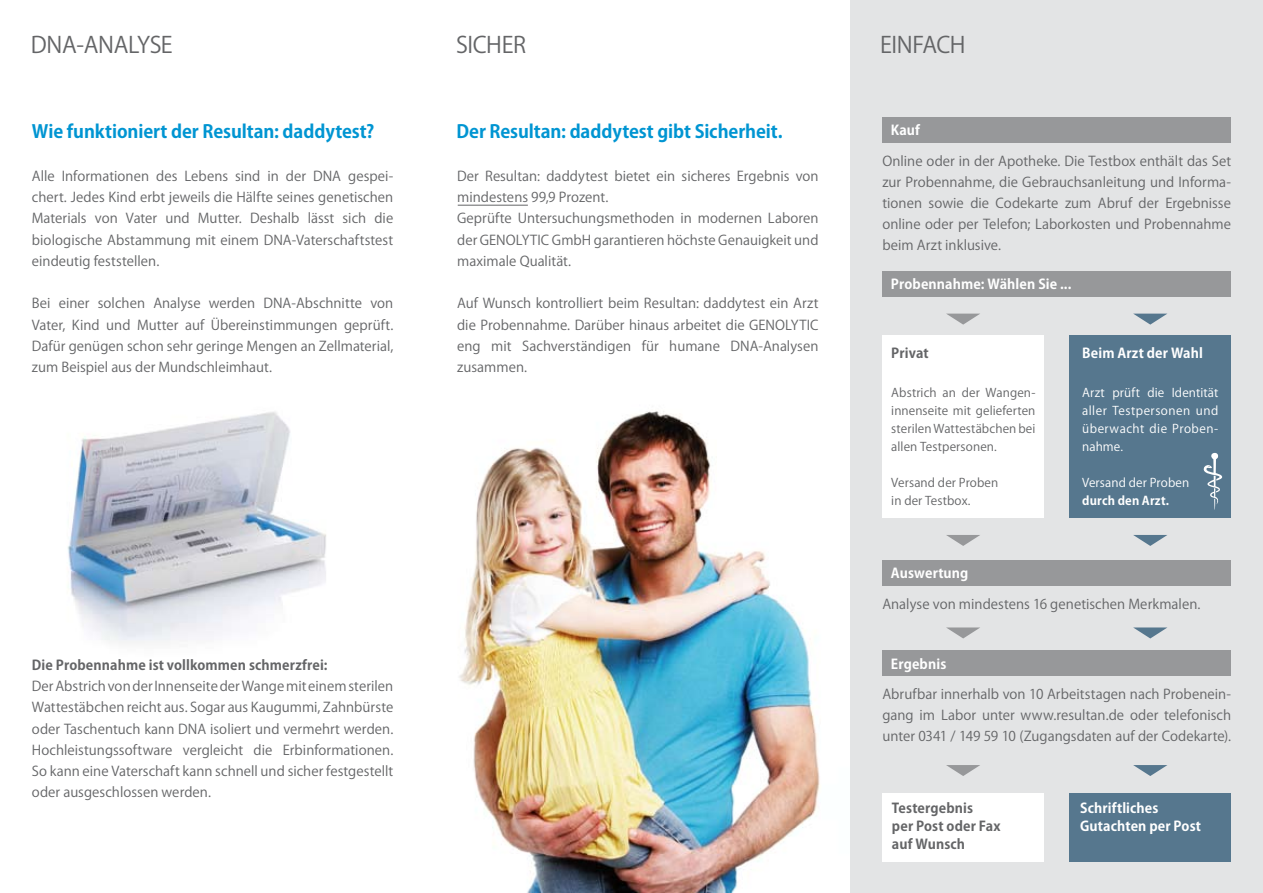
<style>
.page{position:relative;width:1263px;height:893px;background:#fff}
.page>*{position:absolute;margin:0;border:0;box-sizing:border-box;transform-origin:0 0}
.t1{font:22.5px "Koz Go Pro";letter-spacing:-.02em;color:#646567}
.t2{font:700 18px "Koz Go Pro";letter-spacing:-.005em;color:#0095d2}
.t3{font:13.5px/21.3px "Koz Go Pro";letter-spacing:.005em;color:#646567;text-align:justify}
.t4{font:700 13.5px/18px "Koz Go Pro";letter-spacing:.01em;color:#fff}
.t5{font:700 13.5px/18px "Koz Go Pro";letter-spacing:.01em;color:#646567}
.t6{font:12px/18px "Koz Go Pro";letter-spacing:.01em;color:#646567;text-align:justify}
.t7{font:12px/18px "Koz Go Pro";letter-spacing:.035em;color:#fff;text-align:justify}
.t8{font:12px "Koz Go Pro";letter-spacing:.01em;color:#fff}
.t9{font:700 12px "Koz Go Pro";letter-spacing:.015em;color:#fff}
</style>
<div class="page">
<img style="left:459px;top:411px;width:361px;height:482px">
<img style="left:67px;top:412px;width:259px;height:231px">
<hr style="left:458px;top:205px;width:70px;height:1px;background:#646567">
<div style="left:850px;top:0;width:413px;height:893px;background:#e3e4e5"></div>
<div style="left:882px;top:117px;width:349px;height:25px;background:#97989a"></div>
<div style="left:882px;top:560px;width:349px;height:26px;background:#97989a"></div>
<div style="left:882px;top:650px;width:349px;height:26px;background:#97989a"></div>
<div style="left:882px;top:271px;width:349px;height:26px;background:#97989a"></div>
<div style="left:882px;top:335px;width:162px;height:183px;background:#fff"></div>
<div style="left:1069px;top:335px;width:162px;height:183px;background:#56778e"></div>
<div style="left:1069px;top:793px;width:162px;height:68px;background:#56778e"></div>
<div style="left:882px;top:793px;width:162px;height:68px;background:#fff"></div>
<svg style="left:1203px;top:452px;width:19px;height:58px"></svg>
<svg style="left:947px;top:314px;width:33px;height:11px"></svg>
<svg style="left:946px;top:535px;width:34px;height:11px"></svg>
<svg style="left:946px;top:627px;width:34px;height:11px"></svg>
<svg style="left:1134px;top:314px;width:33px;height:11px"></svg>
<svg style="left:1133px;top:765px;width:34px;height:11px"></svg>
<svg style="left:946px;top:765px;width:34px;height:11px"></svg>
<svg style="left:1133px;top:535px;width:34px;height:11px"></svg>
<svg style="left:1133px;top:627px;width:34px;height:11px"></svg>
<h1 class="t1" style="left:31px;top:30px;width:143px">DNA-ANALYSE</h1>
<h1 class="t1" style="left:456px;top:30px;width:71px">SICHER</h1>
<h2 class="t2" style="left:32px;top:120px;width:344px">Wie funktioniert der Resultan: daddytest?</h2>
<h2 class="t2" style="left:456px;top:120px;width:328px">Der Resultan: daddytest gibt Sicherheit.</h2>
<p class="t3" style="left:32px;top:165px;width:363px">Alle Informationen des Lebens sind in der DNA gespei&shy;chert. Jedes Kind erbt jeweils die Hälfte seines genetischen Materials von Vater und Mutter. Deshalb lässt sich die biologische Abstammung mit einem DNA-Vaterschaftstest eindeutig feststellen.</p>
<p class="t3" style="left:32px;top:293px;width:363px">Bei einer solchen Analyse werden DNA-Abschnitte von Vater, Kind und Mutter auf Übereinstimmungen geprüft.<br>Dafür genügen schon sehr geringe Mengen an Zellmaterial, zum Beispiel aus der Mundschleimhaut.</p>
<p class="t3" style="left:457px;top:165px;width:363px;text-align:left">Der Resultan: daddytest bietet ein sicheres Ergebnis von mindestens 99,9 Prozent.<br>Geprüfte Untersuchungsmethoden in modernen Laboren der GENOLYTIC GmbH garantieren höchste Genauigkeit und maximale Qualität.</p>
<p class="t3" style="left:457px;top:293px;width:363px">Auf Wunsch kontrolliert beim Resultan: daddytest ein Arzt die Probennahme. Darüber hinaus arbeitet die GENOLYTIC eng mit Sachverständigen für humane DNA-Analysen zusammen.</p>
<p class="t5" style="left:32px;top:657px;width:297px">Die Probennahme ist vollkommen schmerzfrei:</p>
<p class="t3" style="left:32px;top:676px;width:363px">Der Abstrich von der Innenseite der Wange mit einem sterilen Wattestäbchen reicht aus. Sogar aus Kaugummi, Zahnbürste oder Taschentuch kann DNA isoliert und vermehrt werden.<br>Hochleistungssoftware vergleicht die Erbinformationen.<br>So kann eine Vaterschaft kann schnell und sicher festgestellt oder ausgeschlossen werden.</p>
<h1 class="t1" style="left:880px;top:30px;width:87px">EINFACH</h1>
<p class="t4" style="left:891px;top:122px;width:31px">Kauf</p>
<p class="t3" style="left:882px;top:151px;width:350px">Online oder in der Apotheke. Die Testbox enthält das Set zur Probennahme, die Gebrauchsanleitung und Informa&shy;tionen sowie die Codekarte zum Abruf der Ergebnisse online oder per Telefon; Laborkosten und Probennahme beim Arzt inklusive.</p>
<p class="t4" style="left:891px;top:276px;width:182px">Probennahme: Wählen Sie ...</p>
<p class="t5" style="left:891px;top:345px;width:39px">Privat</p>
<p class="t6" style="left:891px;top:384px;width:146px">Abstrich an der Wangen&shy;innenseite mit gelieferten sterilen Wattestäbchen bei allen Testpersonen.</p>
<p class="t6" style="left:891px;top:474px;width:109px">Versand der Proben in der Testbox.</p>
<p class="t4" style="left:1082px;top:345px;width:122px">Beim Arzt der Wahl</p>
<p class="t7" style="left:1082px;top:384px;width:138px">Arzt prüft die Identität aller Testpersonen und überwacht die Proben&shy;nahme.</p>
<p class="t8" style="left:1082px;top:475px;width:109px">Versand der Proben</p>
<p class="t9" style="left:1082px;top:493px;width:88px">durch den Arzt.</p>
<p class="t4" style="left:891px;top:565px;width:79px">Auswertung</p>
<p class="t3" style="left:882px;top:594px;width:320px">Analyse von mindestens 16 genetischen Merkmalen.</p>
<p class="t4" style="left:891px;top:655px;width:57px">Ergebnis</p>
<p class="t3" style="left:882px;top:684px;width:350px">Abrufbar innerhalb von 10 Arbeitstagen nach Probenein&shy;gang im Labor unter www.resultan.de oder telefonisch unter 0341 / 149 59 10 (Zugangsdaten auf der Codekarte).</p>
<p class="t5" style="left:892px;top:800px;width:110px">Testergebnis<br>per Post oder Fax auf Wunsch</p>
<p class="t4" style="left:1080px;top:800px;width:122px">Schriftliches<br>Gutachten per Post</p>
</div>
